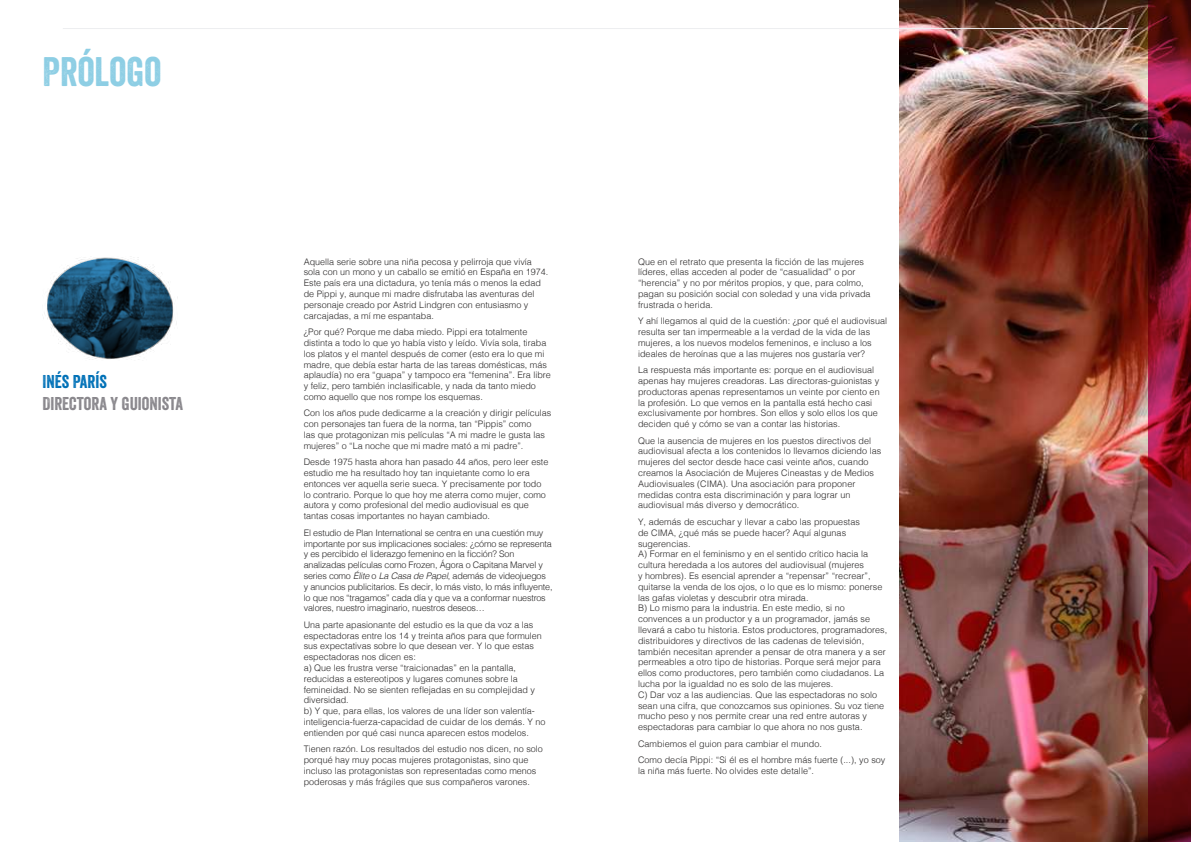
<style>
.page{position:relative;width:1191px;height:842px;background:#fff}
.page>*{position:absolute;margin:0;border:0;box-sizing:border-box;transform-origin:0 0}
.t1{font:40px "Veneer";color:#8dcee4}
.t2{font:18px "Veneer";color:#89878c}
.t3{font:18px "Veneer";color:#0071b7}
.t4{font:300 9px/10.8px "Helvetica";color:#292727}
.t5{font:300 9px/10.8px "Helvetica";letter-spacing:-.02em;color:#292727}
.s1{font-style:italic}
</style>
<div class="page">
<img style="left:899px;top:0;width:249px;height:842px">
<svg style="left:47px;top:257px;width:127px;height:102px"></svg>
<svg style="left:1148px;top:0;width:43px;height:842px;background:#690f20"></svg>
<hr style="left:63px;top:28px;width:1065px;height:1px;background:#edeef0">
<h1 class="t1" style="left:43px;top:48px;width:120px">PRÓLOGO</h1>
<h2 class="t3" style="left:43px;top:371px;width:66px">INÉS PARÍS</h2>
<h2 class="t2" style="left:43px;top:392px;width:142px">DIRECTORA Y GUIONISTA</h2>
<p class="t4" style="left:304px;top:255px;width:246px">Aquella serie sobre una niña pecosa y pelirroja que vivía sola con un mono y un caballo se emitió en España en 1974.<br>Este país era una dictadura, yo tenía más o menos la edad de Pippi y, aunque mi madre disfrutaba las aventuras del personaje creado por Astrid Lindgren con entusiasmo y carcajadas, a mí me espantaba.</p>
<p class="t4" style="left:304px;top:326px;width:249px">¿Por qué? Porque me daba miedo. Pippi era totalmente distinta a todo lo que yo había visto y leído. Vivía sola, tiraba los platos y el mantel después de comer (esto era lo que mi madre, que debía estar harta de las tareas domésticas, más aplaudía) no era “guapa” y tampoco era “femenina”. Era libre y feliz, pero también inclasificable, y nada da tanto miedo como aquello que nos rompe los esquemas.</p>
<p class="t4" style="left:304px;top:407px;width:249px">Con los años pude dedicarme a la creación y dirigir películas con personajes tan fuera de la norma, tan “Pippis” como<br>las que protagonizan mis películas “A mi madre le gusta las mujeres” o “La noche que mi madre mató a mi padre”.</p>
<p class="t4" style="left:304px;top:456px;width:246px">Desde 1975 hasta ahora han pasado 44 años, pero leer este estudio me ha resultado hoy tan inquietante como lo era entonces ver aquella serie sueca. Y precisamente por todo lo contrario. Porque lo que hoy me aterra como mujer, como autora y como profesional del medio audiovisual es que tantas cosas importantes no hayan cambiado.</p>
<p class="t5" style="left:304px;top:526px;width:250px">El estudio de Plan International se centra en una cuestión muy importante por sus implicaciones sociales: ¿cómo se representa y es percibido el liderazgo femenino en la ficción? Son analizadas películas como Frozen, Ágora o Capitana Marvel y series como <span class="s1">Élite</span> o <span class="s1">La Casa de Papel</span>, además de videojuegos y anuncios publicitarios. Es decir, lo más visto, lo más influyente, lo que nos “tragamos” cada día y que va a conformar nuestros valores, nuestro imaginario, nuestros deseos…</p>
<p class="t4" style="left:304px;top:619px;width:243px">Una parte apasionante del estudio es la que da voz a las espectadoras entre los 14 y treinta años para que formulen sus expectativas sobre lo que desean ver. Y lo que estas espectadoras nos dicen es:<br>a) Que les frustra verse “traicionadas” en la pantalla, reducidas a estereotipos y lugares comunes sobre la femineidad. No se sienten reflejadas en su complejidad y diversidad.<br>b) Y que, para ellas, los valores de una líder son valentía&shy;inteligencia-fuerza-capacidad de cuidar de los demás. Y no entienden por qué casi nunca aparecen estos modelos.</p>
<p class="t4" style="left:304px;top:743px;width:241px">Tienen razón. Los resultados del estudio nos dicen, no solo porqué hay muy pocas mujeres protagonistas, sino que incluso las protagonistas son representadas como menos poderosas y más frágiles que sus compañeros varones.</p>
<p class="t4" style="left:638px;top:255px;width:234px">Que en el retrato que presenta la ficción de las mujeres líderes, ellas acceden al poder de “casualidad” o por “herencia” y no por méritos propios, y que, para colmo, pagan su posición social con soledad y una vida privada frustrada o herida.</p>
<p class="t4" style="left:638px;top:315px;width:251px">Y ahí llegamos al quid de la cuestión: ¿por qué el audiovisual resulta ser tan impermeable a la verdad de la vida de las mujeres, a los nuevos modelos femeninos, e incluso a los ideales de heroínas que a las mujeres nos gustaría ver?</p>
<p class="t4" style="left:638px;top:364px;width:243px">La respuesta más importante es: porque en el audiovisual apenas hay mujeres creadoras. Las directoras-guionistas y productoras apenas representamos un veinte por ciento en la profesión. Lo que vemos en la pantalla está hecho casi exclusivamente por hombres. Son ellos y solo ellos los que deciden qué y cómo se van a contar las historias.</p>
<p class="t4" style="left:638px;top:434px;width:245px">Que la ausencia de mujeres en los puestos directivos del audiovisual afecta a los contenidos lo llevamos diciendo las mujeres del sector desde hace casi veinte años, cuando creamos la Asociación de Mujeres Cineastas y de Medios Audiovisuales (CIMA). Una asociación para proponer medidas contra esta discriminación y para lograr un audiovisual más diverso y democrático.</p>
<p class="t4" style="left:638px;top:516px;width:251px">Y, además de escuchar y llevar a cabo las propuestas<br>de CIMA, ¿qué más se puede hacer? Aquí algunas sugerencias.<br>A) Formar en el feminismo y en el sentido crítico hacia la cultura heredada a los autores del audiovisual (mujeres<br>y hombres). Es esencial aprender a “repensar” “recrear”, quitarse la venda de los ojos, o lo que es lo mismo: ponerse las gafas violetas y descubrir otra mirada.<br>B) Lo mismo para la industria. En este medio, si no convences a un productor y a un programador, jamás se llevará a cabo tu historia. Estos productores, programadores, distribuidores y directivos de las cadenas de televisión, también necesitan aprender a pensar de otra manera y a ser permeables a otro tipo de historias. Porque será mejor para ellos como productores, pero también como ciudadanos. La lucha por la igualdad no es solo de las mujeres.<br>C) Dar voz a las audiencias. Que las espectadoras no solo sean una cifra, que conozcamos sus opiniones. Su voz tiene mucho peso y nos permite crear una red entre autoras y espectadoras para cambiar lo que ahora no nos gusta.</p>
<p class="t4" style="left:638px;top:734px;width:249px;line-height:16.5px">Cambiemos el guion para cambiar el mundo.<br>Como decía Pippi: “Si él es el hombre más fuerte (...), yo soy</p>
<p class="t4" style="left:638px;top:765px;width:178px">la niña más fuerte. No olvides este detalle”.</p>
</div>
